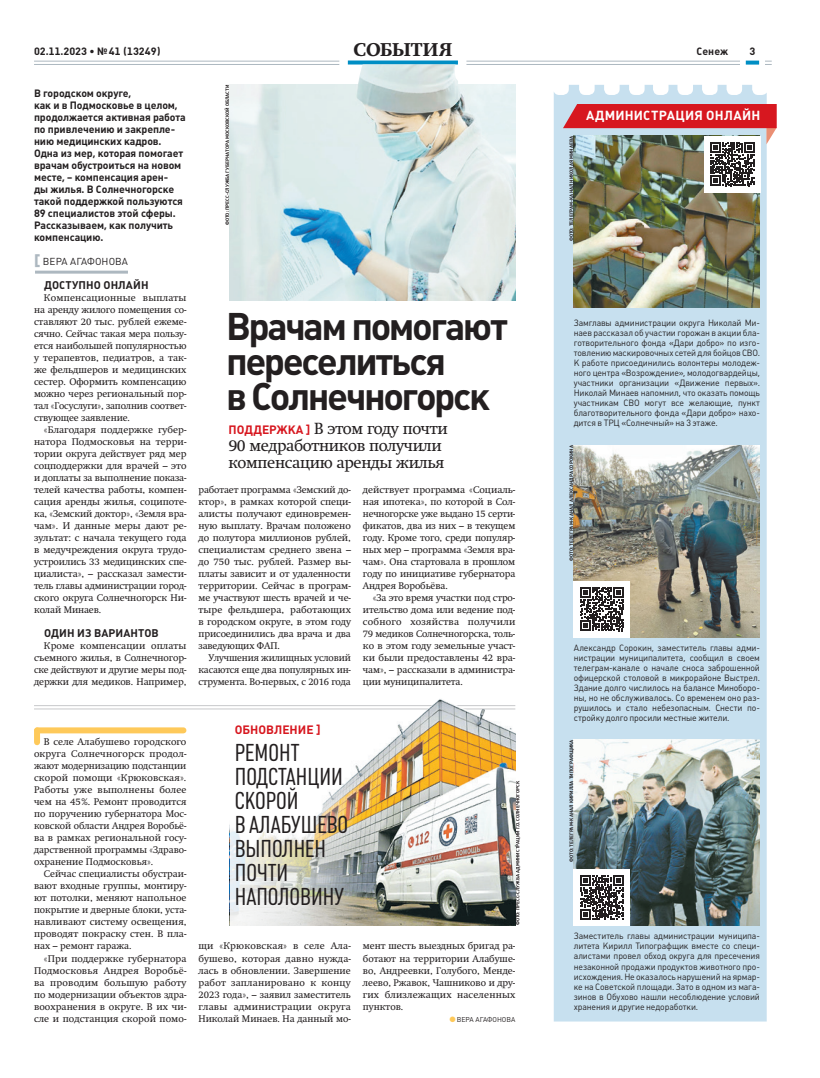
<style>
.page{position:relative;width:820px;height:1078px;background:#fff}
.page>*{position:absolute;margin:0;border:0;box-sizing:border-box;transform-origin:0 0}
.Текст_Заголовок_44{font:700 38px/35px "Plumb";letter-spacing:-.065em;color:#231f20}
.Текст_Заголовок_24{font:24px/24px "Plumb Cond";color:#231f20}
.Колонтитул_Рубрика{font:18px "Swift Extra Bold C";letter-spacing:.01em;color:#231f20}
.Текст_Рубрика_Подзаголовок{font:16px/17px "Swift C";letter-spacing:-.02em;color:#231f20}
.t1{font:700 13px "Plumb";letter-spacing:.02em;color:#fff}
.Текст_Рубрика{font:700 12px "Plumb";color:#d7171f}
.Текст_Главка{font:700 11px "Plumb";letter-spacing:.01em;color:#231f20}
.Текст_Лид{font:700 10.5px/12px "Plumb";letter-spacing:-.01em;color:#231f20}
.Колонтитул_Выходные_данные{font:700 10.5px "Plumb";color:#231f20}
.Колонтитул_Колонцифра{font:700 10.5px "Plumb";color:#231f20}
.t2{font:10px "Plumb";letter-spacing:.01em;color:#231f20}
.Текст{font:9.6px/12px "Swift C";letter-spacing:-.01em;color:#231f20;text-align:justify}
.t3{font:9px/10px "Plumb";letter-spacing:-.015em;color:#231f20;text-align:justify}
.t4{font:7px "Plumb";color:#231f20}
.Фото_Автор{font:700 4.9px "Plumb";letter-spacing:-.005em;color:#231f20}
.s1{font-weight:900;font-size:15px;color:#adb8c0}
.s2{font-family:"Plumb";font-weight:700;font-size:12px;color:#d7171f}
.s3{font-size:17px;color:#fec95a}
</style>
<div class="page">
<hr style="left:34px;top:61px;width:737px;height:1px;background:#adb8c0">
<hr style="left:34px;top:64px;width:737px;height:1px;background:#adb8c0">
<div style="left:739px;top:43px;width:25px;height:30px;background:#fff"></div>
<svg style="left:745px;top:61px;width:13px;height:4px"></svg>
<div style="left:339px;top:59px;width:127px;height:6px;background:#fff"></div>
<svg style="left:348px;top:60px;width:110px;height:4px"></svg>
<hr style="left:35px;top:270px;width:93px;height:3px;background:#adb8c0">
<div style="left:37px;top:727px;width:146px;height:6px;background:#fec95a"></div>
<div style="left:34px;top:730px;width:6px;height:12px;background:#fec95a"></div>
<div style="left:553px;top:85px;width:213px;height:936px;background:#c7e0ef"></div>
<img style="left:573px;top:186px;width:186px;height:121px">
<img style="left:573px;top:445px;width:186px;height:192px">
<img style="left:573px;top:739px;width:186px;height:186px">
<div style="left:704px;top:136px;width:56px;height:56px;background:#fff"></div>
<svg style="left:562px;top:104px;width:214px;height:82px;background:#a77671"></svg>
<div style="left:573px;top:581px;width:56px;height:56px;background:#fff"></div>
<svg style="left:580px;top:587px;width:43px;height:44px"></svg>
<div style="left:573px;top:869px;width:56px;height:56px;background:#fff"></div>
<svg style="left:580px;top:875px;width:43px;height:44px"></svg>
<hr style="left:34px;top:708px;width:481px;height:1px;background:#c7c8ca">
<hr style="left:34px;top:705px;width:481px;height:1px;background:#c7c8ca">
<img style="left:359px;top:764px;width:156px;height:161px">
<img style="left:365px;top:699px;width:150px;height:65px">
<img style="left:230px;top:85px;width:285px;height:216px">
<img style="left:356px;top:64px;width:103px;height:71px">
<svg style="left:230px;top:765px;width:129px;height:160px"></svg>
<p class="Колонтитул_Выходные_данные" style="left:34px;top:45px;width:128px">02.11.2023 • №41 (13249)</p>
<p class="Колонтитул_Рубрика" style="left:353px;top:39px;width:100px">СОБЫТИЯ</p>
<p class="Колонтитул_Выходные_данные" style="left:696px;top:45px;width:33px">Сенеж</p>
<p class="Колонтитул_Колонцифра" style="left:749px;top:44px;width:7px">3</p>
<p class="Текст_Лид" style="left:34px;top:87px;width:153px">В городском округе,<br>как и в Подмосковье в целом, продолжается активная работа по привлечению и закрепле&shy;нию медицинских кадров.<br>Одна из мер, которая помогает врачам обустроиться на новом месте, – компенсация арен-<br>ды жилья. В Солнечногорске такой поддержкой пользуются<br>89 специалистов этой сферы.<br>Рассказываем, как получить компенсацию.</p>
<p class="t2" style="left:34px;top:255px;width:95px"><span class="s1">[</span> ВЕРА АГАФОНОВА</p>
<p class="Текст_Главка" style="left:44px;top:278px;width:106px">ДОСТУПНО ОНЛАЙН</p>
<p class="Текст" style="left:34px;top:291px;width:154px;text-indent:10px">Компенсационные выплаты на аренду жилого помещения со&shy;ставляют 20 тыс. рублей ежеме&shy;сячно. Сейчас такая мера пользу&shy;ется наибольшей популярностью у терапевтов, педиатров, а так&shy;же фельдшеров и медицинских сестер. Оформить компенсацию можно через региональный пор&shy;тал «Госуслуги», заполнив соответ&shy;ствующее заявление.</p>
<p class="Текст" style="left:34px;top:423px;width:154px;text-indent:10px">«Благодаря поддержке губер&shy;натора Подмосковья на терри&shy;тории округа действует ряд мер соцподдержки для врачей – это и доплаты за выполнение показа&shy;телей качества работы, компен&shy;сация аренды жилья, соципоте&shy;ка, «Земский доктор», «Земля вра&shy;чам». И данные меры дают ре&shy;зультат: с начала текущего года в медучреждения округа трудо&shy;устроились 33 медицинских спе&shy;циалиста», – рассказал замести&shy;тель главы администрации город&shy;ского округа Солнечногорск Ни&shy;колай Минаев.</p>
<p class="Текст_Главка" style="left:44px;top:626px;width:116px">ОДИН ИЗ ВАРИАНТОВ</p>
<p class="Текст" style="left:34px;top:639px;width:154px;text-indent:10px">Кроме компенсации оплаты съемного жилья, в Солнечногор&shy;ске действуют и другие меры под&shy;держки для медиков. Например,</p>
<p class="Фото_Автор" style="left:224px;top:225px;width:142px;rotate:-90deg">ФОТО: ПРЕСС-СЛУЖБА ГУБЕРНАТОРА МОСКОВСКОЙ ОБЛАСТИ</p>
<p class="t1" style="left:585px;top:107px;width:176px">АДМИНИСТРАЦИЯ ОНЛАЙН</p>
<p class="Фото_Автор" style="left:568px;top:241px;width:107px;rotate:-90deg">ФОТО: ТЕЛЕГРАМ-КАНАЛ НИКОЛАЯ МИНАЕВА</p>
<p class="Текст_Заголовок_44" style="left:226px;top:307px;width:283px">Врачам помогают переселиться<br>в Солнечногорск</p>
<p class="Текст_Рубрика_Подзаголовок" style="left:228px;top:419px;width:221px"><span class="s2">ПОДДЕРЖКА ]</span> В этом году почти<br>90 медработников получили компенсацию аренды жилья</p>
<p class="t3" style="left:573px;top:318px;width:188px">Замглавы администрации округа Николай Ми&shy;наев рассказал об участии горожан в акции бла&shy;готворительного фонда «Дари добро» по изго&shy;товлению маскировочных сетей для бойцов СВО.<br>К работе присоединились волонтеры молодеж&shy;ного центра «Возрождение», молодогвардейцы, участники организации «Движение первых».<br>Николай Минаев напомнил, что оказать помощь участникам СВО могут все желающие, пункт благотворительного фонда «Дари добро» нахо&shy;дится в ТРЦ «Солнечный» на 3 этаже.</p>
<p class="Фото_Автор" style="left:568px;top:561px;width:117px;rotate:-90deg">ФОТО: ТЕЛЕГРАМ-КАНАЛ АЛЕКСАНДРА СОРОКИНА</p>
<p class="Текст" style="left:198px;top:483px;width:154px">работает программа «Земский до&shy;ктор», в рамках которой специ&shy;алисты получают единовремен&shy;ную выплату. Врачам положено до полутора миллионов рублей, специалистам среднего звена – до 750 тыс. рублей. Размер вы&shy;платы зависит и от удаленности территории. Сейчас в програм&shy;ме участвуют шесть врачей и че&shy;тыре фельдшера, работающих в городском округе, в этом году присоединились два врача и два заведующих ФАП.</p>
<p class="Текст" style="left:198px;top:651px;width:154px;text-indent:10px">Улучшения жилищных условий касаются еще два популярных ин&shy;струмента. Во-первых, с 2016 года</p>
<p class="Текст" style="left:363px;top:483px;width:154px">действует программа «Социаль&shy;ная ипотека», по которой в Сол&shy;нечногорске уже выдано 15 серти&shy;фикатов, два из них – в текущем году. Кроме того, среди популяр&shy;ных мер – программа «Земля вра&shy;чам». Она стартовала в прошлом году по инициативе губернатора Андрея Воробьёва.</p>
<p class="Текст" style="left:363px;top:591px;width:154px;text-indent:10px">«За это время участки под стро&shy;ительство дома или ведение под&shy;собного хозяйства получили 79 медиков Солнечногорска, толь&shy;ко в этом году земельные участ&shy;ки были предоставлены 42 вра&shy;чам», – рассказали в администра&shy;ции муниципалитета.</p>
<p class="t3" style="left:573px;top:642px;width:188px">Александр Сорокин, заместитель главы адми&shy;нистрации муниципалитета, сообщил в своем телеграм-канале о начале сноса заброшенной офицерской столовой в микрорайоне Выстрел.<br>Здание долго числилось на балансе Миноборо&shy;ны, но не обслуживалось. Со временем оно раз&shy;рушилось и стало небезопасным. Снести по&shy;стройку долго просили местные жители.</p>
<p class="Текст_Рубрика" style="left:234px;top:721px;width:87px">ОБНОВЛЕНИЕ ]</p>
<p class="Текст_Заголовок_24" style="left:235px;top:740px;width:115px">РЕМОНТ<br>ПОДСТАНЦИИ<br>СКОРОЙ<br>В АЛАБУШЕВО<br>ВЫПОЛНЕН<br>ПОЧТИ<br>НАПОЛОВИНУ</p>
<p class="Текст" style="left:34px;top:735px;width:154px;text-indent:10px">В селе Алабушево городского округа Солнечногорск продол&shy;жают модернизацию подстанции скорой помощи «Крюковская».<br>Работы уже выполнены более чем на 45%. Ремонт проводится по поручению губернатора Мос&shy;ковской области Андрея Воробьё&shy;ва в рамках региональной госу&shy;дарственной программы «Здраво&shy;охранение Подмосковья».</p>
<p class="Текст" style="left:34px;top:867px;width:154px;text-indent:10px">Сейчас специалисты обустраи&shy;вают входные группы, монтиру&shy;ют потолки, меняют напольное покрытие и дверные блоки, уста&shy;навливают систему освещения, проводят покраску стен. В пла&shy;нах – ремонт гаража.</p>
<p class="Текст" style="left:34px;top:951px;width:154px;text-indent:10px">«При поддержке губернатора Подмосковья Андрея Воробьё&shy;ва проводим большую работу по модернизации объектов здра&shy;воохранения в округе. В их чи&shy;сле и подстанция скорой помо-</p>
<p class="Текст" style="left:198px;top:939px;width:154px">щи «Крюковская» в селе Ала&shy;бушево, которая давно нужда&shy;лась в обновлении. Завершение работ запланировано к концу 2023 года», – заявил заместитель главы администрации округа Николай Минаев. На данный мо-</p>
<p class="Текст" style="left:363px;top:939px;width:154px">мент шесть выездных бригад ра&shy;ботают на территории Алабуше&shy;во, Андреевки, Голубого, Менде&shy;леево, Ржавок, Чашниково и дру&shy;гих близлежащих населенных пунктов.</p>
<p class="Фото_Автор" style="left:568px;top:861px;width:124px;rotate:-90deg">ФОТО: ТЕЛЕГРАМ-КАНАЛ КИРИЛЛА ТИПОГРАФЩИКА</p>
<p class="Фото_Автор" style="left:514px;top:925px;width:146px;rotate:-90deg">ФОТО: ПРЕСС-СЛУЖБА АДМИНИСТРАЦИИ Г.О. СОЛНЕЧНОГОРСК</p>
<p class="t3" style="left:573px;top:930px;width:188px">Заместитель главы администрации муниципа&shy;литета Кирилл Типографщик вместе со специ&shy;алистами провел обход округа для пресечения незаконной продажи продуктов животного про&shy;исхождения. Не оказалось нарушений на ярмар&shy;ке на Советской площади. Зато в одном из мага&shy;зинов в Обухово нашли несоблюдение условий хранения и другие недоработки.</p>
<p class="t4" style="left:448px;top:1014px;width:69px"><span class="s3">•</span>ВЕРА АГАФОНОВА</p>
</div>
